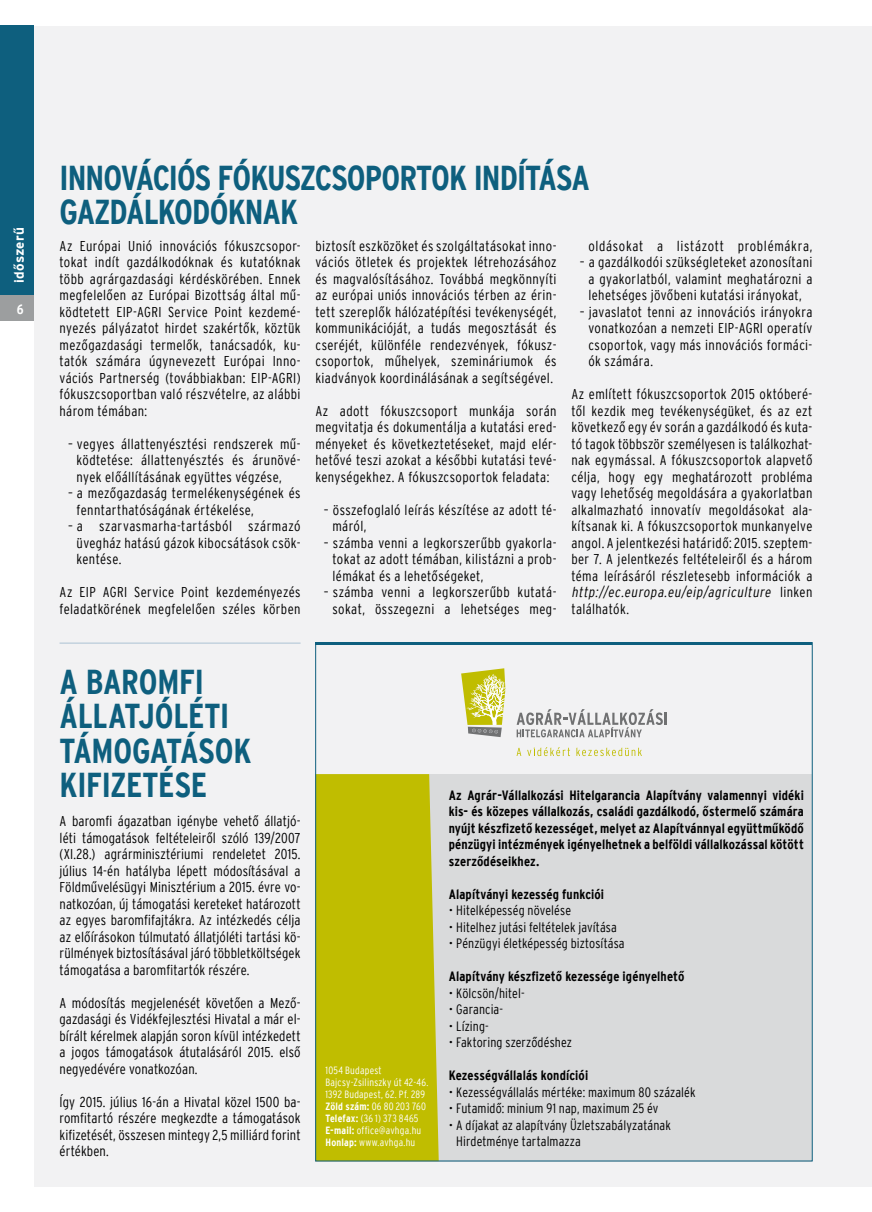
<style>
.page{position:relative;width:872px;height:1212px;background:#fff}
.page>*{position:absolute;margin:0;border:0;box-sizing:border-box;transform-origin:0 0}
.t1{font:34.5px/34.5px "Interstate Bold Condensed HU";letter-spacing:-.025em;color:#0e5f7e}
.t2{font:34.5px/34.5px "Interstate Bold Condensed HU";letter-spacing:-.005em;color:#0e5f7e}
.t3{font:14.25px/16.5px "Interstate Light Condensed HU";letter-spacing:.025em;color:#000;text-align:justify}
.t4{font:14.25px "Interstate Light Condensed HU";letter-spacing:.05em;color:#000}
.t5{font:13.5px/16.5px "Interstate Bold Condensed HU";letter-spacing:.01em;color:#000;text-align:justify}
.t6{font:13.5px/16.5px "Interstate Light Condensed HU";letter-spacing:.01em;color:#000}
.t7{font:13.5px "Interstate Bold HU";letter-spacing:.01em;color:#fff}
.t8{font:13.5px "Interstate Bold Condensed HU";color:#fff}
.t9{font:10.5px/12px "Interstate Light Condensed HU";letter-spacing:.025em;color:#fff}
.s1{font-style:italic}
.s2{font-family:"Interstate Bold Condensed HU"}
</style>
<div class="page">
<div style="left:34px;top:26px;width:838px;height:1160px;background:#f2f2f3"></div>
<div style="left:0;top:26px;width:34px;height:270px;background:#0e5f7e"></div>
<div style="left:0;top:296px;width:34px;height:25px;background:#9c9e9f"></div>
<div style="left:315px;top:774px;width:497px;height:387px;background:#d9dadb"></div>
<div style="left:317px;top:774px;width:122px;height:385px;background:#c0bd00"></div>
<hr style="left:315px;top:642px;width:497px;height:3px;background:#0e5f7e">
<svg style="left:516px;top:709px;width:151px;height:28px"></svg>
<svg style="left:461px;top:668px;width:44px;height:69px"></svg>
<svg style="left:516px;top:748px;width:5px;height:8px"></svg>
<svg style="left:527px;top:747px;width:43px;height:9px"></svg>
<svg style="left:576px;top:747px;width:66px;height:9px"></svg>
<hr style="left:60px;top:642px;width:240px;height:2px;background:#c3d2de">
<p class="t7" style="left:12px;top:283px;width:57px;rotate:-90deg">időszerű</p>
<p class="t8" style="left:17px;top:301px;width:8px">6</p>
<h1 class="t1" style="left:60px;top:160px;width:529px">Innovációs fókuszcsoportok indítása gazdálkodóknak</h1>
<p class="t3" style="left:60px;top:237px;width:242px">Az Európai Unió innovációs fókuszcsopor&shy;tokat indít gazdálkodóknak és kutatóknak több agrárgazdasági kérdéskörében. Ennek megfelelően az Európai Bizottság által mű&shy;ködtetett EIP-AGRI Service Point kezdemé&shy;nyezés pályázatot hirdet szakértők, köztük mezőgazdasági termelők, tanácsadók, ku&shy;tatók számára úgynevezett Európai Inno&shy;vációs Partnerség (továbbiakban: EIP-AGRI) fókuszcsoportban való részvételre, az alábbi három témában:</p>
<p class="t3" style="left:77px;top:435px;width:225px;text-indent:-9px">– vegyes állattenyésztési rendszerek mű&shy;ködtetése: állattenyésztés és árunövé&shy;nyek előállításának együttes végzése,</p>
<p class="t3" style="left:77px;top:485px;width:225px;text-indent:-9px">– a mezőgazdaság termelékenységének és fenntarthatóságának értékelése,</p>
<p class="t3" style="left:77px;top:518px;width:225px;text-indent:-9px">– a szarvasmarha-tartásból származó üvegház hatású gázok kibocsátások csök&shy;kentése.</p>
<p class="t3" style="left:60px;top:584px;width:242px">Az EIP AGRI Service Point kezdeményezés feladatkörének megfelelően széles körben</p>
<p class="t3" style="left:315px;top:237px;width:242px">biztosít eszközöket és szolgáltatásokat inno&shy;vációs ötletek és projektek létrehozásához és magvalósításához. Továbbá megkönnyíti az európai uniós innovációs térben az érin&shy;tett szereplők hálózatépítési tevékenységét, kommunikációját, a tudás megosztását és cseréjét, különféle rendezvények, fókusz&shy;csoportok, műhelyek, szemináriumok és kiadványok koordinálásának a segítségével.</p>
<p class="t3" style="left:315px;top:402px;width:242px">Az adott fókuszcsoport munkája során megvitatja és dokumentálja a kutatási ered&shy;ményeket és következtetéseket, majd elér&shy;hetővé teszi azokat a későbbi kutatási tevé&shy;kenységekhez. A fókuszcsoportok feladata:</p>
<p class="t3" style="left:332px;top:501px;width:225px;text-indent:-9px">– összefoglaló leírás készítése az adott té&shy;máról,</p>
<p class="t3" style="left:332px;top:534px;width:225px;text-indent:-9px">– számba venni a legkorszerűbb gyakorla&shy;tokat az adott témában, kilistázni a prob&shy;lémákat és a lehetőségeket,</p>
<p class="t3" style="left:324px;top:584px;width:234px;text-align:center">– számba venni a legkorszerűbb kutatá&shy;sokat, összegezni a lehetséges meg-</p>
<p class="t4" style="left:588px;top:238px;width:225px">oldásokat a listázott problémákra,</p>
<p class="t3" style="left:580px;top:254px;width:234px;text-align:center">– a gazdálkodói szükségleteket azonosítani a gyakorlatból, valamint meghatározni a lehetséges jövőbeni kutatási irányokat,</p>
<p class="t3" style="left:588px;top:303px;width:225px;text-indent:-9px">– javaslatot tenni az innovációs irányokra vonatkozóan a nemzeti EIP-AGRI operatív csoportok, vagy más innovációs formáci&shy;ók számára.</p>
<p class="t3" style="left:571px;top:386px;width:242px">Az említett fókuszcsoportok 2015 októberé&shy;től kezdik meg tevékenységüket, és az ezt következő egy év során a gazdálkodó és kuta&shy;tó tagok többször személyesen is találkozhat&shy;nak egymással. A fókuszcsoportok alapvető célja, hogy egy meghatározott probléma vagy lehetőség megoldására a gyakorlatban alkalmazható innovatív megoldásokat ala&shy;kítsanak ki. A fókuszcsoportok munkanyelve angol. A jelentkezési határidő: 2015. szeptem&shy;ber 7. A jelentkezés feltételeiről és a három téma leírásáról részletesebb információk a <span class="s1">http://ec.europa.eu/eip/agriculture</span> l i n k e n találhatók.</p>
<h1 class="t2" style="left:59px;top:664px;width:193px">A baromfi állatjóléti támogatások kifizetése</h1>
<p class="t3" style="left:60px;top:813px;width:242px">A baromfi ágazatban igénybe vehető állatjó&shy;léti támogatások feltételeiről szóló 139/2007 (XI.28.) agrárminisztériumi rendeletet 2015. július 14-én hatályba lépett módosításával a Földművelésügyi Minisztérium a 2015. évre vo&shy;natkozóan, új támogatási kereteket határozott az egyes baromfifajtákra. Az intézkedés célja az előírásokon túlmutató állatjóléti tartási kö&shy;rülmények biztosításával járó többletköltségek támogatása a baromfitartók részére.</p>
<p class="t3" style="left:60px;top:994px;width:242px">A módosítás megjelenését követően a Mező&shy;gazdasági és Vidékfejlesztési Hivatal a már el&shy;bírált kérelmek alapján soron kívül intézkedett a jogos támogatások átutalásáról 2015. első negyedévére vonatkozóan.</p>
<p class="t3" style="left:60px;top:1093px;width:242px">Így 2015. július 16-án a Hivatal közel 1500 ba&shy;romfitartó részére megkezdte a támogatások kifizetését, összesen mintegy 2,5 milliárd forint értékben.</p>
<p class="t9" style="left:325px;top:1064px;width:104px">1054 Budapest<br>Bajcsy-Zsilinszky út 42-46.<br>1392 Budapest, 62. Pf. 289<br><span class="s2">Zöld szám:</span> 06 80 203 760<br><span class="s2">Telefax:</span> (36 1) 373 8465<br><span class="s2">E-mail:</span> office@avhga.hu<br><span class="s2">Honlap:</span> www.avhga.hu</p>
<p class="t5" style="left:449px;top:787px;width:357px">Az Agrár-Vállalkozási Hitelgarancia Alapítvány valamennyi vidéki kis- és közepes vállalkozás, családi gazdálkodó, őstermelő számára nyújt készfizető kezességet, melyet az Alapítvánnyal együttműködő pénzügyi intézmények igényelhetnek a belföldi vállalkozással kötött szerződéseikhez.</p>
<p class="t5" style="left:449px;top:886px;width:157px">Alapítványi kezesség funkciói</p>
<p class="t6" style="left:449px;top:902px;width:124px">• Hitelképesség növelése</p>
<p class="t6" style="left:449px;top:919px;width:170px">• Hitelhez jutási feltételek javítása</p>
<p class="t6" style="left:449px;top:935px;width:177px">• Pénzügyi életképesség biztosítása</p>
<p class="t5" style="left:449px;top:968px;width:237px">Alapítvány készfizető kezessége igényelhető</p>
<p class="t6" style="left:449px;top:985px;width:77px">• Kölcsön/hitel-</p>
<p class="t6" style="left:449px;top:1001px;width:56px">• Garancia-</p>
<p class="t6" style="left:449px;top:1018px;width:41px">• Lízing-</p>
<p class="t6" style="left:449px;top:1034px;width:125px">• Faktoring szerződéshez</p>
<p class="t5" style="left:449px;top:1067px;width:141px">Kezességvállalás kondíciói</p>
<p class="t6" style="left:449px;top:1084px;width:248px">• Kezességvállalás mértéke: maximum 80 százalék</p>
<p class="t6" style="left:449px;top:1100px;width:211px">• Futamidő: minium 91 nap, maximum 25 év</p>
<p class="t6" style="left:456px;top:1117px;width:216px;text-indent:-8px">• A díjakat az alapítvány Üzletszabályzatának<br>Hirdetménye tartalmazza</p>
</div>
